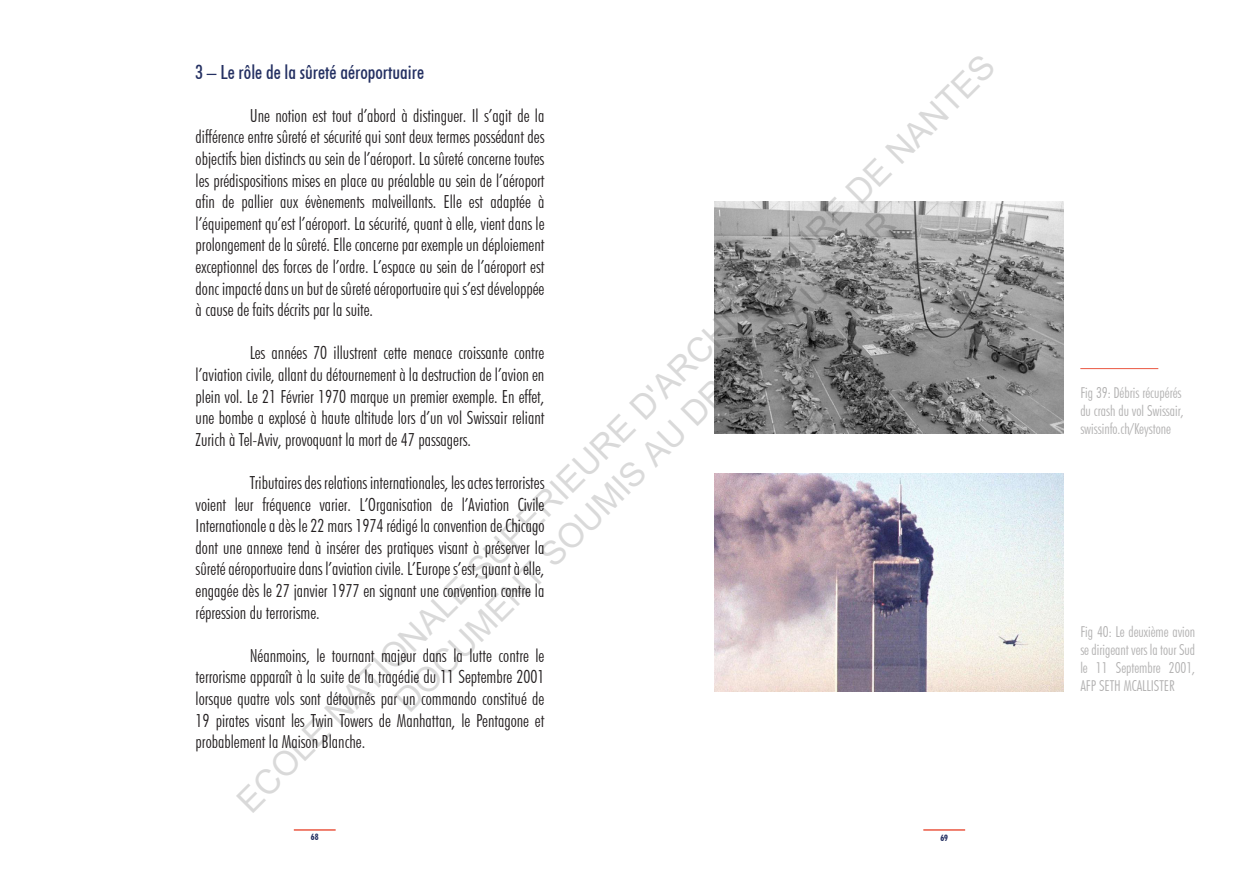
<style>
.page{position:relative;width:1259px;height:893px;background:#fff}
.page>*{position:absolute;margin:0;border:0;box-sizing:border-box;transform-origin:0 0}
.t1{font:33.9px/40.7px "Arial";color:rgb(0 0 0/.15);text-align:center}
.t2{font:500 condensed 19.5px "Futura BT";color:#243062}
.t3{font:300 condensed 18px/21.6px "Futura BT";color:#231f20;text-align:justify}
.t4{font:300 condensed 15px/18px "Futura BT";color:#b2b1b1}
.t5{font:700 condensed 8.7px "Futura BT";color:#243062}
</style>
<div class="page">
<hr style="left:294px;top:829px;width:42px;height:2px;background:#ea5842">
<hr style="left:923px;top:829px;width:42px;height:2px;background:#ea5842">
<img style="left:714px;top:202px;width:349px;height:232px">
<img style="left:714px;top:473px;width:349px;height:218px">
<hr style="left:1080px;top:368px;width:78px;height:1px;background:#ea5842">
<h1 class="t1" style="left:229px;top:792px;width:1056px;rotate:-45deg">ECOLE NATIONALE SUPERIEURE D'ARCHITECTURE DE NANTES<br>DOCUMENT SOUMIS AU DROIT D'AUTEUR</h1>
<p class="t2" style="left:196px;top:60px;width:230px">3 – Le rôle de la sûreté aéroportuaire</p>
<p class="t3" style="left:196px;top:104px;width:350px;text-indent:54px">Une notion est tout d’abord à distinguer. Il s’agit de la différence entre sûreté et sécurité qui sont deux termes possédant des objectifs bien distincts au sein de l’aéroport. La sûreté concerne toutes les prédispositions mises en place au préalable au sein de l’aéroport afin de pallier aux évènements malveillants. Elle est adaptée à l’équipement qu’est l’aéroport. La sécurité, quant à elle, vient dans le prolongement de la sûreté. Elle concerne par exemple un déploiement exceptionnel des forces de l’ordre. L’espace au sein de l’aéroport est donc impacté dans un but de sûreté aéroportuaire qui s’est développée à cause de faits décrits par la suite.</p>
<p class="t3" style="left:196px;top:342px;width:350px;text-indent:54px">Les années 70 illustrent cette menace croissante contre l’aviation civile, allant du détournement à la destruction de l’avion en plein vol. Le 21 Février 1970 marque un premier exemple. En effet, une bombe a explosé à haute altitude lors d’un vol Swissair reliant Zurich à Tel-Aviv, provoquant la mort de 47 passagers.</p>
<p class="t3" style="left:196px;top:472px;width:350px;text-indent:54px">Tributaires des relations internationales, les actes terroristes voient leur fréquence varier. L’Organisation de l’Aviation Civile Internationale a dès le 22 mars 1974 rédigé la convention de Chicago dont une annexe tend à insérer des pratiques visant à préserver la sûreté aéroportuaire dans l’aviation civile. L’Europe s’est, quant à elle, engagée dès le 27 janvier 1977 en signant une convention contre la répression du terrorisme.</p>
<p class="t3" style="left:196px;top:644px;width:350px;text-indent:54px">Néanmoins, le tournant majeur dans la lutte contre le terrorisme apparaît à la suite de la tragédie du 11 Septembre 2001 lorsque quatre vols sont détournés par un commando constitué de 19 pirates visant les Twin Towers de Manhattan, le Pentagone et probablement la Maison Blanche.</p>
<p class="t5" style="left:311px;top:832px;width:9px">68</p>
<p class="t5" style="left:940px;top:832px;width:9px">69</p>
<p class="t4" style="left:1080px;top:384px;width:105px">Fig 39: Débris récupérés du crash du vol Swissair, swissinfo.ch/Keystone</p>
<p class="t4" style="left:1080px;top:623px;width:116px;text-align:justify">Fig 40: Le deuxième avion se dirigeant vers la tour Sud le 11 Septembre 2001, AFP SETH MCALLISTER</p>
</div>
